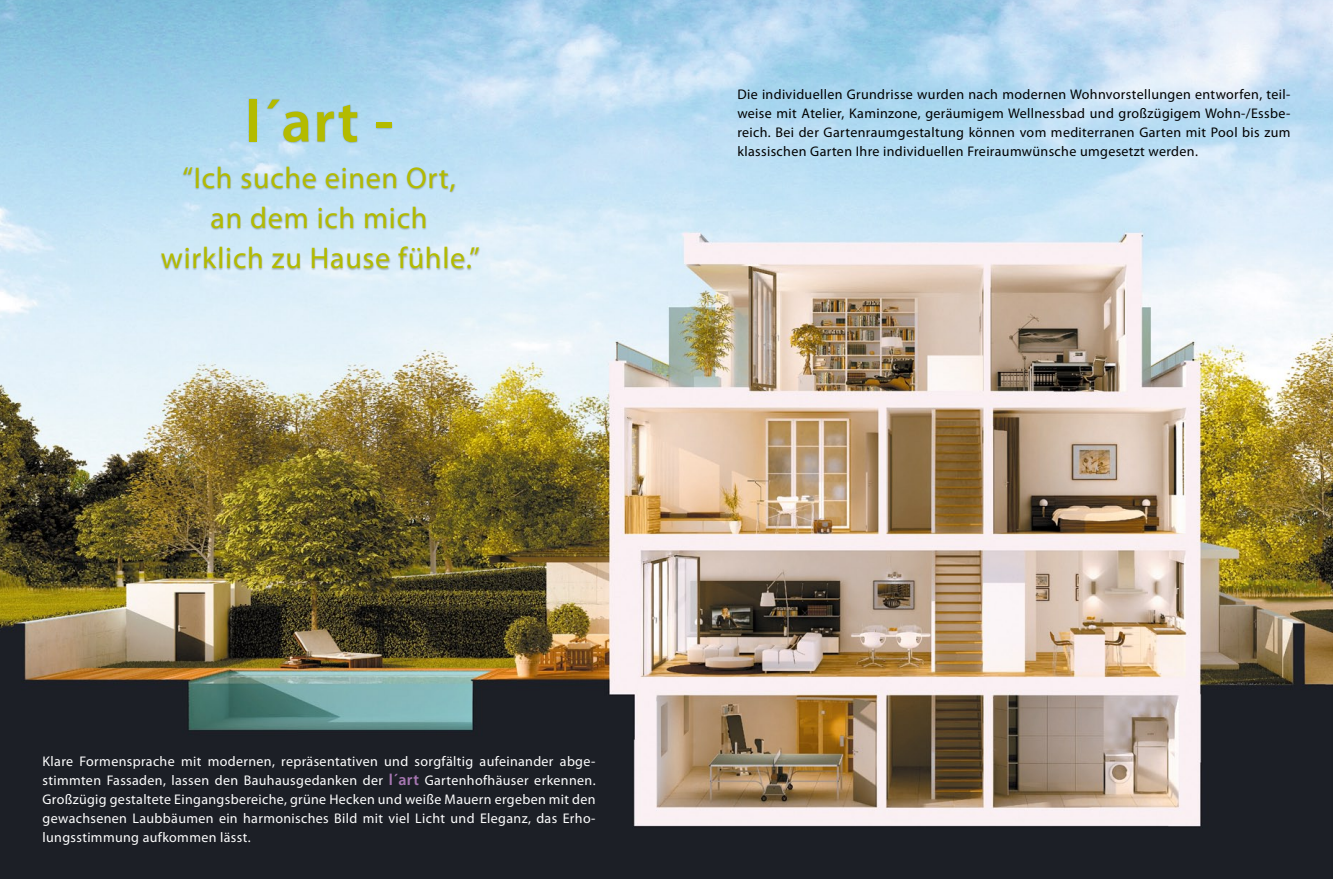
<style>
.page{position:relative;width:1333px;height:879px;background:#fff}
.page>*{position:absolute;margin:0;border:0;box-sizing:border-box;transform-origin:0 0}
.t1{font:600 60px "Myriad Pro";color:#b3bb00}
.t2{font:30px/40px "Myriad Pro";letter-spacing:.025em;color:#b3bb00;text-align:center}
.t3{font:14px/19px "Myriad Pro";letter-spacing:.025em;color:#fff;text-align:justify}
.t4{font:14px/19px "Myriad Pro";letter-spacing:.025em;color:#000;text-align:justify}
.s1{font-weight:600;font-size:16px;color:#a777b2}
</style>
<div class="page">
<img style="left:0;top:0;width:1332px;height:879px">
<div style="left:160px;top:98px;width:559px;height:281px;background:#000;opacity:.3"></div>
<p class="t1" style="left:245px;top:83px;width:150px">l´art -</p>
<p class="t2" style="left:161px;top:158px;width:320px">“Ich suche einen Ort,<br>an dem ich mich wirklich zu Hause fühle.”</p>
<p class="t4" style="left:737px;top:85px;width:554px">Die individuellen Grundrisse wurden nach modernen Wohnvorstellungen entworfen, teil&shy;weise mit Atelier, Kaminzone, geräumigem Wellnessbad und großzügigem Wohn-/Essbe&shy;reich. Bei der Gartenraumgestaltung können vom mediterranen Garten mit Pool bis zum klassischen Garten Ihre individuellen Freiraumwünsche umgesetzt werden.</p>
<p class="t3" style="left:43px;top:751px;width:554px">Klare Formensprache mit modernen, repräsentativen und sorgfältig aufeinander abge&shy;stimmten Fassaden, lassen den Bauhausgedanken der <span class="s1">l´art</span> Gartenhofhäuser erkennen.<br>Großzügig gestaltete Eingangsbereiche, grüne Hecken und weiße Mauern ergeben mit den gewachsenen Laubbäumen ein harmonisches Bild mit viel Licht und Eleganz, das Erho&shy;lungsstimmung aufkommen lässt.</p>
</div>
